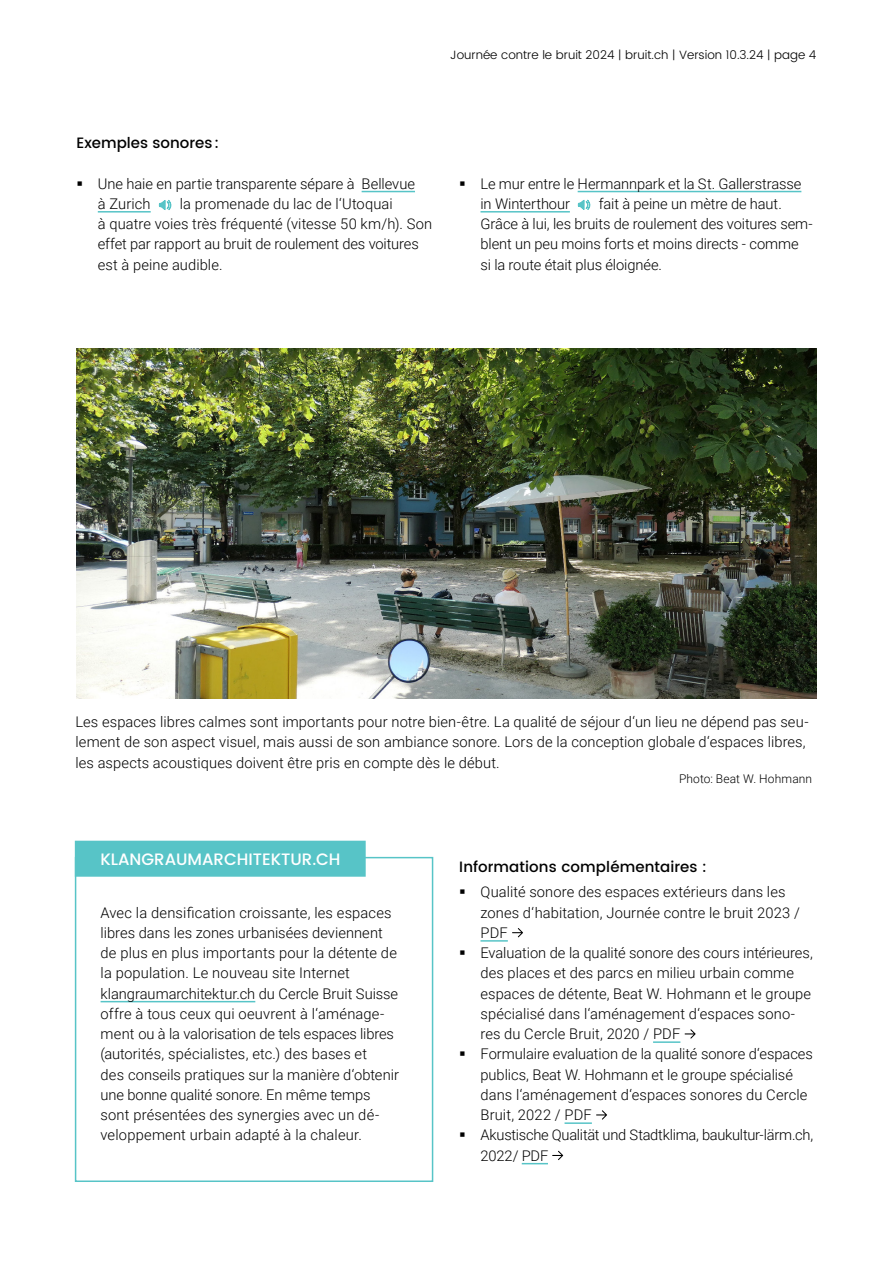
<style>
.page{position:relative;width:893px;height:1263px;background:#fff}
.page>*{position:absolute;margin:0;border:0;box-sizing:border-box;transform-origin:0 0}
.t1{font:500 16.5px "Poppins";color:#fff}
.t2{font:500 15px "Poppins";color:#000}
.t3{font:300 14.7px/20.2px "Roboto";letter-spacing:.005em;color:#000}
.t4{font:300 12px "Poppins";color:#000}
.t5{font:300 12px "Roboto";letter-spacing:.01em;color:#000}
</style>
<div class="page">
<img style="left:77px;top:348px;width:739px;height:351px">
<hr style="left:362px;top:191px;width:53px;height:1px;background:#57c4c7">
<hr style="left:98px;top:211px;width:53px;height:2px;background:#57c4c7">
<svg style="left:159px;top:200px;width:12px;height:10px"></svg>
<hr style="left:578px;top:191px;width:223px;height:1px;background:#57c4c7">
<hr style="left:480px;top:211px;width:90px;height:2px;background:#57c4c7">
<svg style="left:578px;top:200px;width:12px;height:10px"></svg>
<hr style="left:480px;top:940px;width:28px;height:2px;background:#57c4c7">
<hr style="left:653px;top:1041px;width:27px;height:2px;background:#57c4c7">
<hr style="left:565px;top:1122px;width:27px;height:2px;background:#57c4c7">
<svg style="left:512px;top:928px;width:11px;height:9px"></svg>
<svg style="left:685px;top:1029px;width:11px;height:9px"></svg>
<svg style="left:596px;top:1110px;width:11px;height:9px"></svg>
<svg style="left:522px;top:1151px;width:41px;height:13px"></svg>
<div style="left:75px;top:857px;width:358px;height:325px;border:2px solid #57c4c7"></div>
<hr style="left:101px;top:1001px;width:154px;height:1px;background:#57c4c7">
<div style="left:75px;top:841px;width:291px;height:36px;background:#57c4c7"></div>
<p class="t4" style="left:450px;top:46px;width:368px">Journée contre le bruit 2024 | bruit.ch | Version 10.3.24 | page 4</p>
<p class="t2" style="left:77px;top:132px;width:144px">Exemples sonores:</p>
<p class="t3" style="left:98px;top:173px;width:319px">Une haie en partie transparente sépare à Bellevue à Zurich</p>
<p class="t3" style="left:98px;top:193px;width:336px;text-indent:82px">la promenade du lac de l‘Utoquai<br>à quatre voies très fréquenté (vitesse 50 km/h). Son effet par rapport au bruit de roulement des voitures est à peine audible.</p>
<p class="t3" style="left:480px;top:173px;width:322px">Le mur entre le Hermannpark et la St. Gallerstrasse in Winterthour</p>
<p class="t3" style="left:480px;top:193px;width:334px;text-indent:118px">fait à peine un mètre de haut.<br>Grâce à lui, les bruits de roulement des voitures sem&shy;blent un peu moins forts et moins directs - comme si la route était plus éloignée.</p>
<p class="t3" style="left:75px;top:711px;width:735px">Les espaces libres calmes sont importants pour notre bien-être. La qualité de séjour d‘un lieu ne dépend pas seu&shy;lement de son aspect visuel, mais aussi de son ambiance sonore. Lors de la conception globale d‘espaces libres, les aspects acoustiques doivent être pris en compte dès le début.</p>
<p class="t5" style="left:679px;top:770px;width:135px">Photo: Beat W. Hohmann</p>
<p class="t1" style="left:100px;top:847px;width:242px">KLANGRAUMARCHITEKTUR.CH</p>
<p class="t3" style="left:101px;top:902px;width:300px">Avec la densification croissante, les espaces libres dans les zones urbanisées deviennent de plus en plus importants pour la détente de la population. Le nouveau site Internet klangraumarchitektur.ch du Cercle Bruit Suisse offre à tous ceux qui oeuvrent à l‘aménage&shy;ment ou à la valorisation de tels espaces libres (autorités, spécialistes, etc.) des bases et<br>des conseils pratiques sur la manière d‘obtenir une bonne qualité sonore. En même temps sont présentées des synergies avec un dé&shy;veloppement urbain adapté à la chaleur.</p>
<p class="t2" style="left:459px;top:855px;width:249px">Informations complémentaires :</p>
<p class="t3" style="left:480px;top:881px;width:334px">Qualité sonore des espaces extérieurs dans les zones d‘habitation, Journée contre le bruit 2023 / PDF<br>Evaluation de la qualité sonore des cours intérieures, des places et des parcs en milieu urbain comme espaces de détente, Beat W. Hohmann et le groupe spécialisé dans l‘aménagement d‘espaces sono&shy;res du Cercle Bruit, 2020 / PDF<br>Formulaire evaluation de la qualité sonore d‘espaces publics, Beat W. Hohmann et le groupe spécialisé dans l‘aménagement d‘espaces sonores du Cercle Bruit, 2022 / PDF<br>Akustische Qualität und Stadtklima, baukultur-lärm.ch, 2022/ PDF</p>
</div>
